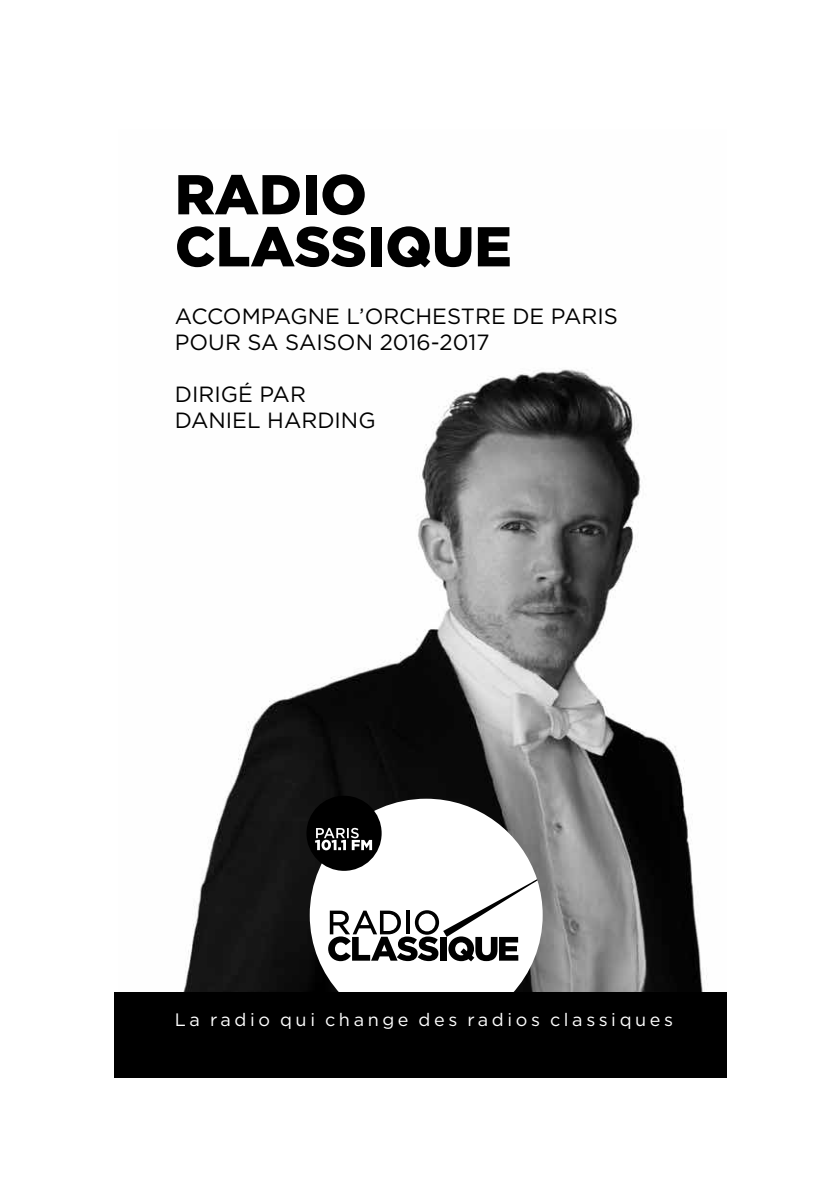
<style>
.page{position:relative;width:840px;height:1191px;background:#fff}
.page>*{position:absolute;margin:0;border:0;box-sizing:border-box;transform-origin:0 0}
.t1{font:900 56px/52px "Gotham";color:#000}
.t2{font:22px/26px "Gotham";color:#000}
.t3{font:18px "Gotham";letter-spacing:.2em;color:#fff}
</style>
<div class="page">
<img style="left:183px;top:369px;width:524px;height:623px">
<svg style="left:309px;top:798px;width:233px;height:194px"></svg>
<svg style="left:328px;top:879px;width:209px;height:82px"></svg>
<div style="left:306px;top:795px;width:75px;height:76px;background:#000;border-radius:50%"></div>
<svg style="left:315px;top:828px;width:57px;height:22px"></svg>
<div style="left:113px;top:992px;width:613px;height:85px;background:#000"></div>
<h1 class="t1" style="left:175px;top:168px;width:338px">RADIO<br>CLASSIQUE</h1>
<p class="t2" style="left:175px;top:303px;width:444px">ACCOMPAGNE L’ORCHESTRE DE PARIS<br>POUR SA SAISON 2016-2017</p>
<p class="t2" style="left:175px;top:381px;width:202px">DIRIGÉ PAR<br>DANIEL HARDING</p>
<p class="t3" style="left:175px;top:1007px;width:499px">La radio qui change des radios classiques</p>
</div>
